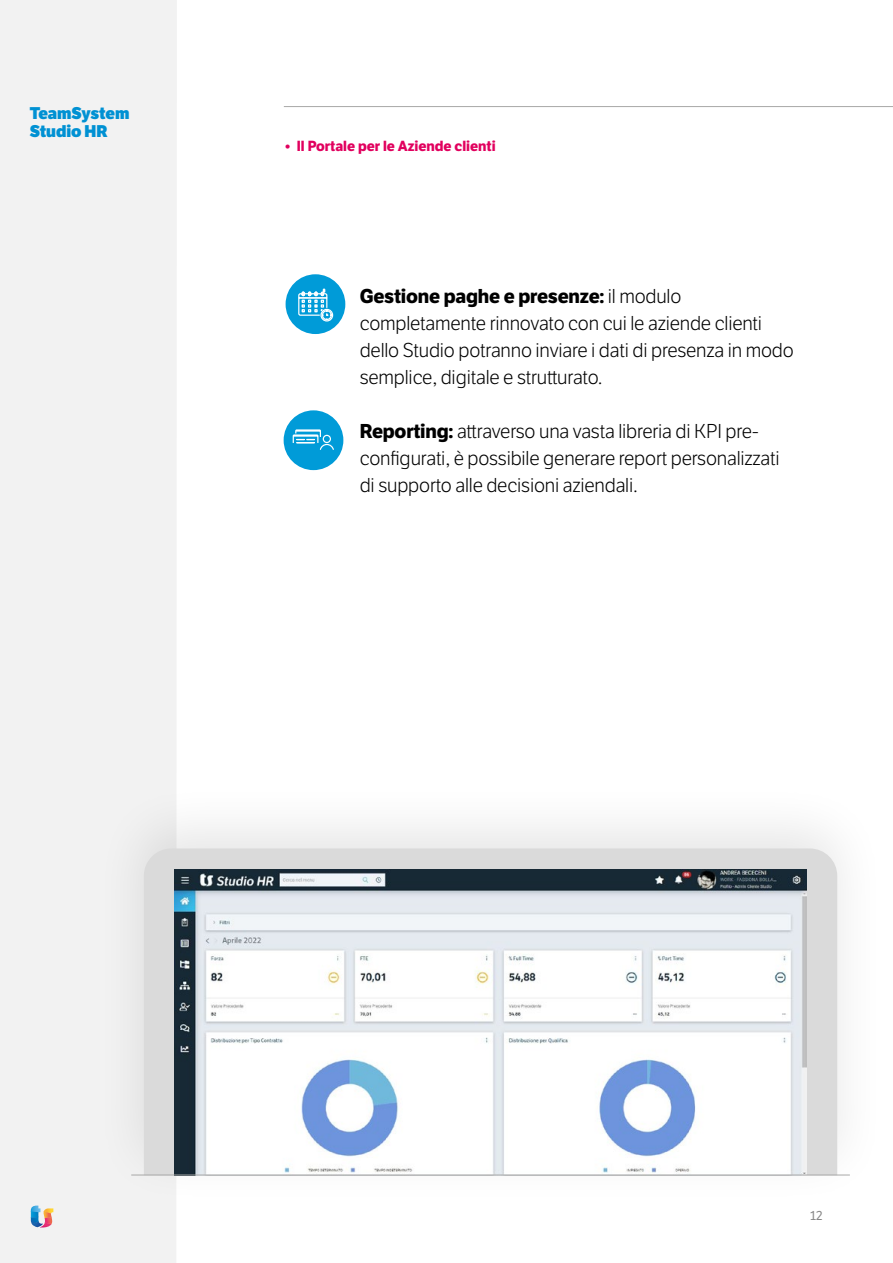
<style>
.page{position:relative;width:893px;height:1263px;background:#fff}
.page>*{position:absolute;margin:0;border:0;box-sizing:border-box;transform-origin:0 0}
.t1{font:300 19.5px/27px "LFT Etica";letter-spacing:-.01em;color:#000}
.t2{font:800 16.5px/18px "LFT Etica";color:#0091d3}
.t3{font:700 14.25px "LFT Etica";color:#e1005e}
.t4{font:12.75px "LFT Etica";color:#878787}
.s1{font-weight:700}
</style>
<div class="page">
<div style="left:0;top:0;width:177px;height:1263px;background:#f2f2f2"></div>
<hr style="left:284px;top:106px;width:609px;height:1px;background:#a8a8a7">
<div style="left:284px;top:410px;width:59px;height:60px;background:#009bd8;border-radius:50%"></div>
<svg style="left:292px;top:429px;width:42px;height:21px"></svg>
<svg style="left:286px;top:274px;width:59px;height:60px"></svg>
<div style="left:93px;top:780px;width:794px;height:428px;background:#000;opacity:.1"></div>
<div style="left:144px;top:848px;width:693px;height:327px;background:#dadada"></div>
<img style="left:175px;top:870px;width:631px;height:305px">
<hr style="left:131px;top:1175px;width:719px;height:1px;background:#a8a8a7">
<svg style="left:31px;top:1205px;width:22px;height:22px"></svg>
<p class="t2" style="left:30px;top:105px;width:101px">TeamSystem<br>Studio HR</p>
<p class="t3" style="left:284px;top:137px;width:213px">• Il Portale per le Aziende clienti</p>
<p class="t1" style="left:360px;top:284px;width:436px"><span class="s1">Gestione paghe e presenze:</span> il modulo completamente rinnovato con cui le aziende clienti dello Studio potranno inviare i dati di presenza in modo semplice, digitale e strutturato.</p>
<p class="t1" style="left:360px;top:419px;width:421px"><span class="s1">Reporting:</span> attraverso una vasta libreria di KPI pre&shy;configurati, è possibile generare report personalizzati di supporto alle decisioni aziendali.</p>
<p class="t4" style="left:810px;top:1208px;width:14px">12</p>
</div>
